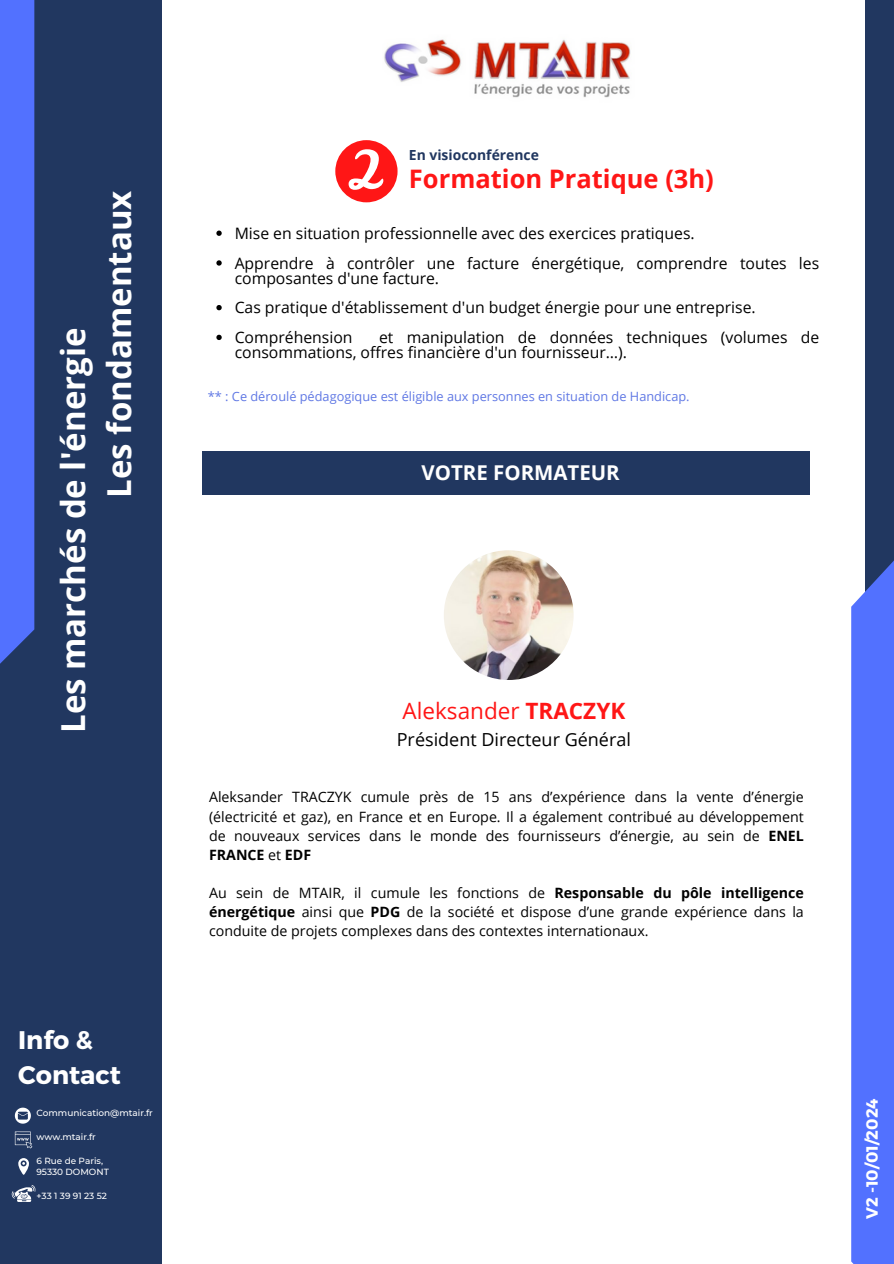
<style>
.page{position:relative;width:894px;height:1264px;background:#fff}
.page>*{position:absolute;margin:0;border:0;box-sizing:border-box;transform-origin:0 0}
.t1{font:700 33px/46.2px "Open Sans";color:#fff}
.t2{font:700 25.5px "Open Sans";color:#ff1616}
.t3{font:700 25.5px/34.8px "Montserrat";color:#fff}
.t4{font:22.5px "Open Sans";color:#ff1616}
.t5{font:700 20.4px "Open Sans";color:#fff}
.t6{font:18px "Open Sans";color:#000}
.t7{font:700 16.2px "Montserrat";color:#fff}
.t8{font:15.75px/14.9px "Open Sans";color:#000}
.t9{font:14.25px/19.2px "Open Sans";color:#000;text-align:justify}
.t10{font:700 13.95px "Open Sans";color:#213760}
.t11{font:12.75px "Open Sans";color:#6078e4}
.t12{font:500 8.85px "Montserrat";color:#fff}
.s1{font-weight:700}
</style>
<div class="page">
<svg style="left:335px;top:140px;width:62px;height:62px"></svg>
<svg style="left:216px;top:230px;width:6px;height:6px"></svg>
<svg style="left:216px;top:260px;width:6px;height:6px"></svg>
<svg style="left:216px;top:305px;width:6px;height:5px"></svg>
<svg style="left:216px;top:335px;width:6px;height:5px"></svg>
<div style="left:0;top:0;width:162px;height:1263px;background:#213760"></div>
<svg style="left:15px;top:1107px;width:16px;height:16px"></svg>
<svg style="left:15px;top:1131px;width:17px;height:17px"></svg>
<svg style="left:18px;top:1158px;width:11px;height:16px"></svg>
<svg style="left:11px;top:1185px;width:25px;height:16px"></svg>
<div style="left:865px;top:0;width:28px;height:1005px;background:#213760"></div>
<div style="left:851px;top:539px;width:42px;height:724px;background:#5271ff"></div>
<div style="left:0;top:0;width:34px;height:696px;background:#5271ff"></div>
<img style="left:443px;top:550px;width:130px;height:130px;border-radius:50%">
<div style="left:203px;top:451px;width:606px;height:44px;background:#213760"></div>
<img style="left:384px;top:39px;width:247px;height:59px">
<p class="t1" style="left:49px;top:498px;width:309px;text-indent:-235px;rotate:-90deg">Les marchés de l'énergie<br>Les fondamentaux</p>
<p class="t3" style="left:18px;top:1021px;width:104px">Info &amp;<br>Contact</p>
<p class="t12" style="left:36px;top:1107px;width:118px">Communication@mtair.fr</p>
<p class="t12" style="left:36px;top:1131px;width:61px">www.mtair.fr</p>
<p class="t12" style="left:36px;top:1154px;width:68px">6 Rue de Paris,</p>
<p class="t12" style="left:36px;top:1166px;width:74px">95330 DOMONT</p>
<p class="t12" style="left:36px;top:1190px;width:72px">+33 1 39 91 23 52</p>
<p class="t10" style="left:409px;top:145px;width:131px">En visioconférence</p>
<h1 class="t2" style="left:409px;top:161px;width:306px">Formation Pratique (3h)</h1>
<h2 class="t8" style="left:234px;top:225px;width:461px">Mise en situation professionnelle avec des exercices pratiques.</h2>
<p class="t8" style="left:234px;top:255px;width:586px">Apprendre à contrôler une facture énergétique, comprendre toutes les composantes d'une facture.</p>
<p class="t8" style="left:234px;top:300px;width:522px">Cas pratique d'établissement d'un budget énergie pour une entreprise.</p>
<p class="t8" style="left:234px;top:330px;width:119px">Compréhension</p>
<p class="t8" style="left:234px;top:330px;width:586px;text-indent:144px">et manipulation de données techniques (volumes de consommations, offres financière d'un fournisseur…).</p>
<p class="t11" style="left:208px;top:387px;width:483px">** : Ce déroulé pédagogique est éligible aux personnes en situation de Handicap.</p>
<p class="t5" style="left:421px;top:458px;width:200px">VOTRE FORMATEUR</p>
<h2 class="t4" style="left:402px;top:695px;width:224px">Aleksander <span class="s1">TRACZYK</span></h2>
<p class="t6" style="left:396px;top:726px;width:235px">Président Directeur Général</p>
<h3 class="t9" style="left:209px;top:787px;width:596px">Aleksander TRACZYK cumule près de 15 ans d’expérience dans la vente d’énergie (électricité et gaz), en France et en Europe. Il a également contribué au développement de nouveaux services dans le monde des fournisseurs d’énergie, au sein de <span class="s1">ENEL FRANCE</span> et <span class="s1">EDF</span></h3>
<p class="t9" style="left:209px;top:883px;width:596px">Au sein de MTAIR, il cumule les fonctions de <span class="s1">Responsable du pôle intelligence énergétique</span> ainsi que <span class="s1">PDG</span> de la société et dispose d’une grande expérience dans la conduite de projets complexes dans des contextes internationaux.</p>
<p class="t7" style="left:861px;top:1218px;width:122px;rotate:-90deg">V2 -10/01/2024</p>
</div>
